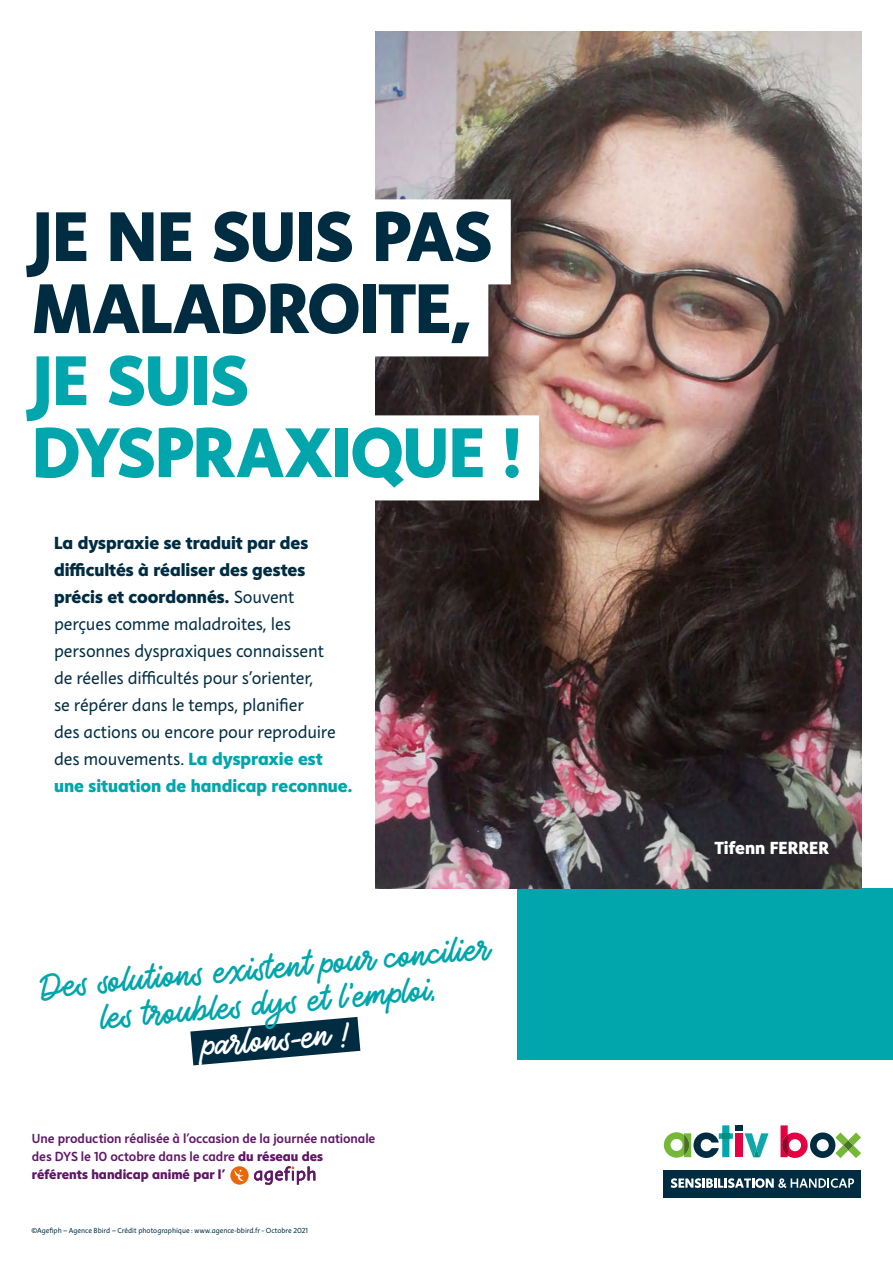
<style>
.page{position:relative;width:893px;height:1263px;background:#fff}
.page>*{position:absolute;margin:0;border:0;box-sizing:border-box;transform-origin:0 0}
.Titre_-H{font:800 72px/72px "Instant 5";letter-spacing:-.015em;color:#002c42}
.t1{font:45px/36px "Auto Rich";color:#00a6ab;text-align:center}
.t2{font:18px/27px "Instant 3";letter-spacing:-.01em;color:#002c42}
.t3{font:800 18px "Instant 5";color:#fff}
.t4{font:13.5px/18px "Instant 4 Slow";letter-spacing:-.005em;color:#601766}
.t5{font:7.5px "Instant 3";color:#002c42}
.s1{color:#00a6ab}
.s2{font-family:"Instant 5";font-weight:800}
.s3{font-family:"Instant 5";font-weight:800;color:#00a6ab}
.s4{color:#fff}
.s5{font-family:"Instant 5";font-weight:800;color:#fff}
</style>
<div class="page">
<div style="left:517px;top:888px;width:376px;height:172px;background:#00a6ab"></div>
<img style="left:376px;top:32px;width:485px;height:856px">
<div style="left:32px;top:199px;width:479px;height:85px;background:#fff"></div>
<div style="left:32px;top:271px;width:456px;height:85px;background:#fff"></div>
<div style="left:32px;top:415px;width:507px;height:85px;background:#fff"></div>
<svg style="left:745px;top:1133px;width:24px;height:24px"></svg>
<div style="left:736px;top:1133px;width:7px;height:24px;background:#e50043"></div>
<div style="left:736px;top:1125px;width:7px;height:6px;background:#002c42"></div>
<svg style="left:664px;top:1125px;width:69px;height:33px"></svg>
<div style="left:664px;top:1170px;width:197px;height:27px;background:#002c42"></div>
<svg style="left:671px;top:1178px;width:183px;height:10px"></svg>
<svg style="left:780px;top:1125px;width:81px;height:33px"></svg>
<svg style="left:190px;top:1017px;width:171px;height:49px"></svg>
<svg style="left:230px;top:1166px;width:85px;height:19px"></svg>
<p class="Titre_-H" style="left:32px;top:199px;width:491px">JE NE SUIS PAS<br>MALADROITE,<br><span class="s1">JE SUIS<br>DYSPRAXIQUE !</span></p>
<p class="t2" style="left:54px;top:530px;width:300px"><span class="s2">La dyspraxie se traduit par des difficultés à réaliser des gestes précis et coordonnés.</span> Souvent perçues comme maladroites, les personnes dyspraxiques connaissent<br>de réelles difficultés pour s'orienter,<br>se répérer dans le temps, planifier<br>des actions ou encore pour reproduire des mouvements. <span class="s3">La dyspraxie est une situation de handicap reconnue.</span></p>
<p class="t1" style="left:39px;top:973px;width:451px;rotate:-5deg">Des solutions existent pour concilier les troubles dys et l'emploi, <span class="s4">parlons-en !</span></p>
<p class="t4" style="left:32px;top:1129px;width:345px">Une production réalisée à l'occasion de la journée nationale des DYS le 10 octobre dans le cadre <span class="s2">du réseau des référents handicap animé par l'</span><span class="s5">agefiph</span></p>
<p class="t5" style="left:31px;top:1226px;width:278px">©Agefiph – Agence Bbird – Crédit photographique : www.agence-bbird.fr - Octobre 2021</p>
<p class="t3" style="left:714px;top:835px;width:116px">Tifenn FERRER</p>
</div>
